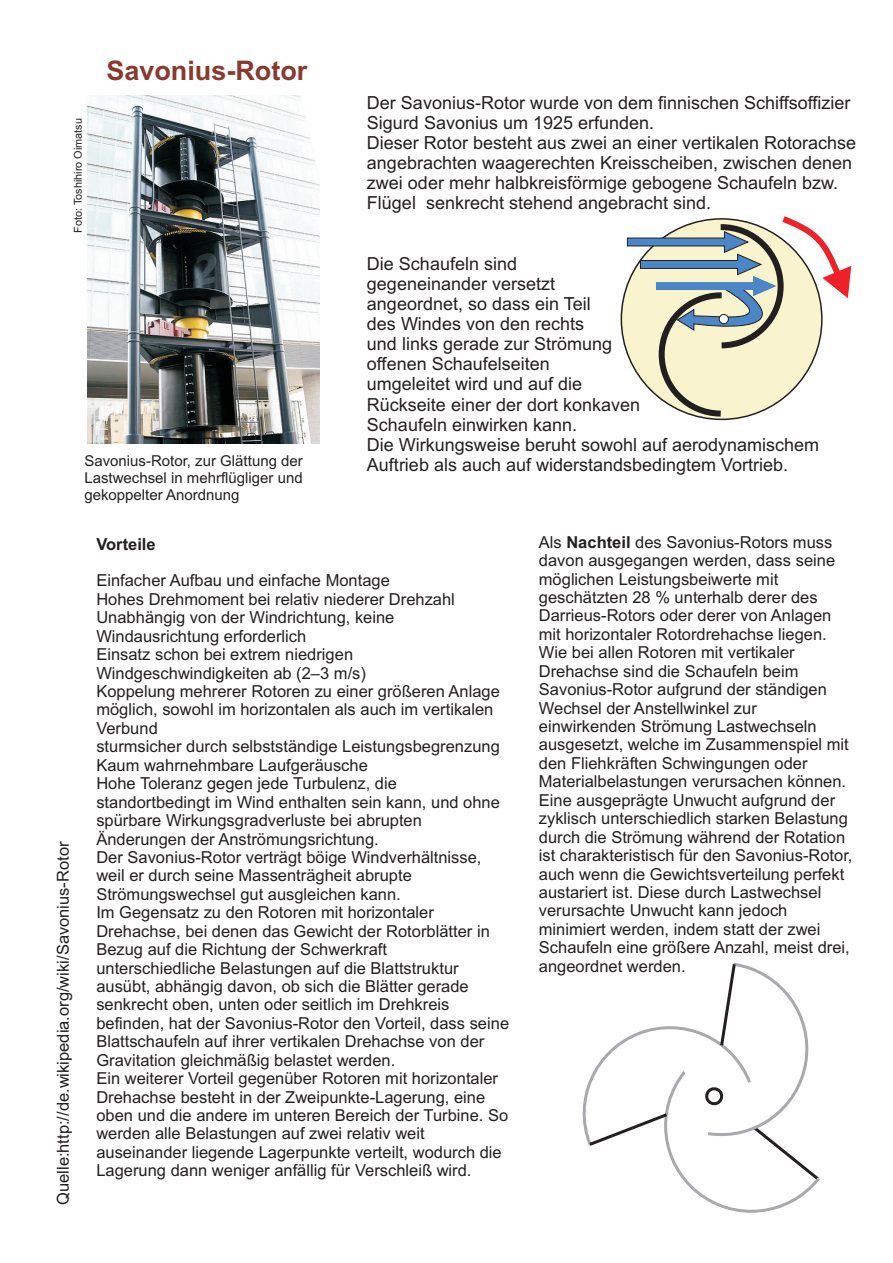
<style>
.page{position:relative;width:893px;height:1263px;background:#fff}
.page>*{position:absolute;margin:0;border:0;box-sizing:border-box;transform-origin:0 0}
.t1{font:700 27px "Arial";color:#893a2f}
.t2{font:18px/20.1px "Arial";color:#231f20}
.t3{font:16.5px/18.5px "Arial";color:#231f20}
.t4{font:700 16.5px "Arial";color:#231f20}
.t5{font:15px/16.8px "Arial";color:#231f20;text-align:justify}
.t6{font:10.8px "Arial";color:#231f20}
.s1{font-weight:700}
</style>
<div class="page">
<svg style="left:627px;top:216px;width:224px;height:204px"></svg>
<div style="left:719px;top:314px;width:10px;height:10px;background:#fff;border:1px solid #231f20;border-radius:50%"></div>
<img style="left:88px;top:96px;width:232px;height:348px">
<svg style="left:582px;top:962px;width:238px;height:251px"></svg>
<p class="t6" style="left:74px;top:233px;width:116px;rotate:-90deg">Foto: Toshihiro Oimatsu</p>
<h1 class="t1" style="left:106px;top:61px;width:203px">Savonius-Rotor</h1>
<p class="t5" style="left:84px;top:454px;width:220px">Savonius-Rotor, zur Glättung der Lastwechsel in mehrflügliger und gekoppelter Anordnung</p>
<p class="t2" style="left:367px;top:94px;width:491px">Der Savonius-Rotor wurde von dem finnischen Schiffsoffizier Sigurd Savonius um 1925 erfunden.<br>Dieser Rotor besteht aus zwei an einer vertikalen Rotorachse angebrachten waagerechten Kreisscheiben, zwischen denen zwei oder mehr halbkreisförmige gebogene Schaufeln bzw.<br>Flügel senkrecht stehend angebracht sind.</p>
<p class="t2" style="left:367px;top:255px;width:454px">Die Schaufeln sind<br>gegeneinander versetzt<br>angeordnet, so dass ein Teil<br>des Windes von den rechts<br>und links gerade zur Strömung<br>offenen Schaufelseiten<br>umgeleitet wird und auf die<br>Rückseite einer der dort konkaven<br>Schaufeln einwirken kann.<br>Die Wirkungsweise beruht sowohl auf aerodynamischem<br>Auftrieb als auch auf widerstandsbedingtem Vortrieb.</p>
<p class="t3" style="left:55px;top:1205px;width:365px;rotate:-90deg">Quelle:http://de.wikipedia.org/wiki/Savonius-Rotor</p>
<p class="t4" style="left:96px;top:537px;width:61px">Vorteile</p>
<p class="t3" style="left:96px;top:573px;width:414px">Einfacher Aufbau und einfache Montage<br>Hohes Drehmoment bei relativ niederer Drehzahl Unabhängig von der Windrichtung, keine Windausrichtung erforderlich<br>Einsatz schon bei extrem niedrigen Windgeschwindigkeiten ab (2–3 m/s)<br>Koppelung mehrerer Rotoren zu einer größeren Anlage möglich, sowohl im horizontalen als auch im vertikalen Verbund<br>sturmsicher durch selbstständige Leistungsbegrenzung Kaum wahrnehmbare Laufgeräusche<br>Hohe Toleranz gegen jede Turbulenz, die standortbedingt im Wind enthalten sein kann, und ohne spürbare Wirkungsgradverluste bei abrupten Änderungen der Anströmungsrichtung.<br>Der Savonius-Rotor verträgt böige Windverhältnisse, weil er durch seine Massenträgheit abrupte Strömungswechsel gut ausgleichen kann.<br>Im Gegensatz zu den Rotoren mit horizontaler Drehachse, bei denen das Gewicht der Rotorblätter in Bezug auf die Richtung der Schwerkraft unterschiedliche Belastungen auf die Blattstruktur ausübt, abhängig davon, ob sich die Blätter gerade senkrecht oben, unten oder seitlich im Drehkreis befinden, hat der Savonius-Rotor den Vorteil, dass seine Blattschaufeln auf ihrer vertikalen Drehachse von der Gravitation gleichmäßig belastet werden.<br>Ein weiterer Vorteil gegenüber Rotoren mit horizontaler Drehachse besteht in der Zweipunkte-Lagerung, eine oben und die andere im unteren Bereich der Turbine. So werden alle Belastungen auf zwei relativ weit auseinander liegende Lagerpunkte verteilt, wodurch die Lagerung dann weniger anfällig für Verschleiß wird.</p>
<p class="t3" style="left:539px;top:534px;width:315px">Als <span class="s1">Nachteil</span> des Savonius-Rotors muss davon ausgegangen werden, dass seine möglichen Leistungsbeiwerte mit geschätzten 28 % unterhalb derer des Darrieus-Rotors oder derer von Anlagen mit horizontaler Rotordrehachse liegen.<br>Wie bei allen Rotoren mit vertikaler Drehachse sind die Schaufeln beim Savonius-Rotor aufgrund der ständigen Wechsel der Anstellwinkel zur einwirkenden Strömung Lastwechseln ausgesetzt, welche im Zusammenspiel mit den Fliehkräften Schwingungen oder Materialbelastungen verursachen können.<br>Eine ausgeprägte Unwucht aufgrund der zyklisch unterschiedlich starken Belastung durch die Strömung während der Rotation ist charakteristisch für den Savonius-Rotor, auch wenn die Gewichtsverteilung perfekt austariert ist. Diese durch Lastwechsel verursachte Unwucht kann jedoch minimiert werden, indem statt der zwei Schaufeln eine größere Anzahl, meist drei, angeordnet werden.</p>
</div>
